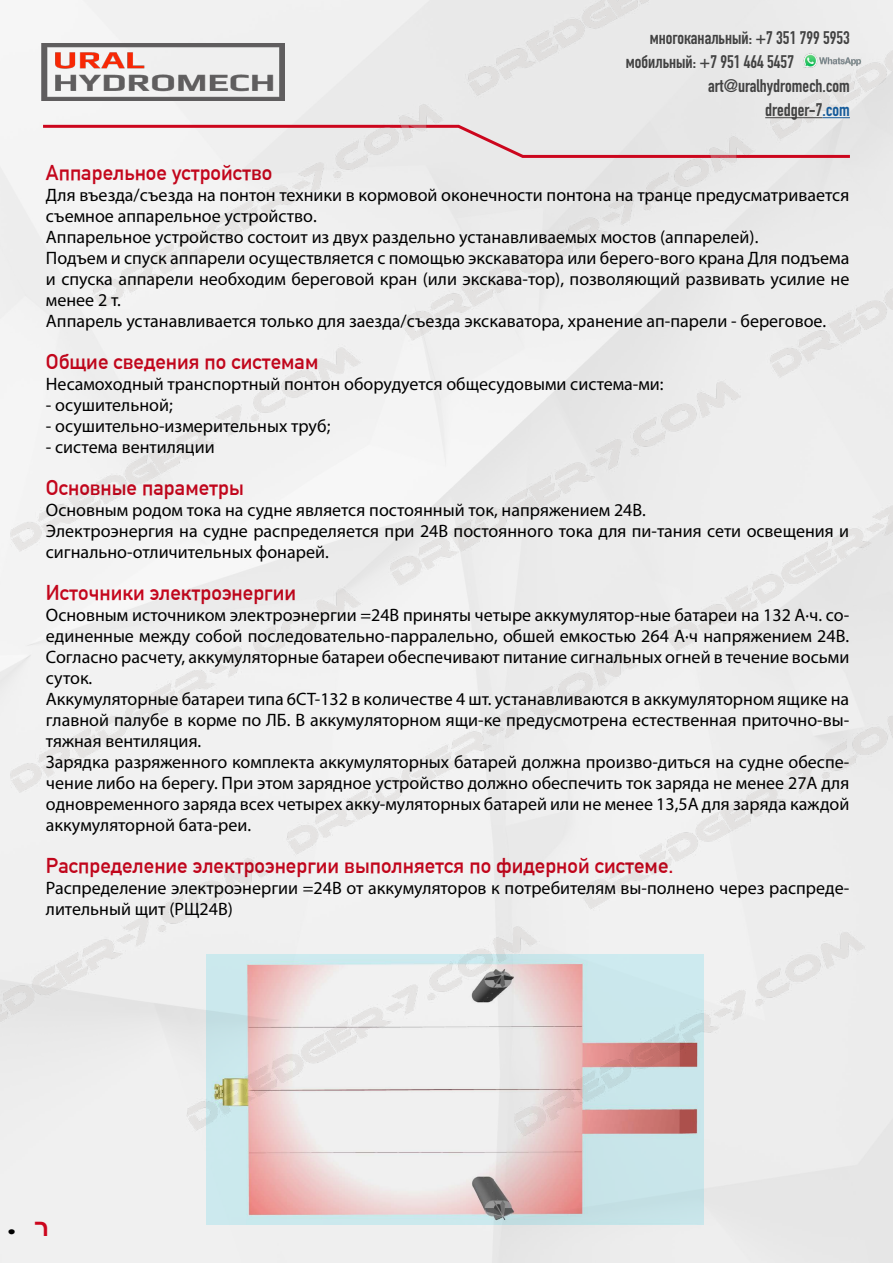
<style>
.page{position:relative;width:893px;height:1263px;background:#fff}
.page>*{position:absolute;margin:0;border:0;box-sizing:border-box;transform-origin:0 0}
.t1{font:700 21px "DIN Alternate";color:#cd071e}
.t2{font:18px/21px "Myriad Pro";color:#000}
.t3{font:700 18px "DIN Condensed";color:#424242}
.t4{font:18px "Nasa";color:#000}
.s1{color:#165b9a}
.s2{font-size:24px;color:#cd071e}
</style>
<div class="page">
<img style="left:0;top:0;width:893px;height:1263px">
<img style="left:41px;top:44px;width:244px;height:56px">
<img style="left:799px;top:53px;width:67px;height:17px">
<img style="left:0;top:158px;width:1px;height:1105px">
<img style="left:207px;top:954px;width:496px;height:270px">
<svg style="left:40px;top:117px;width:813px;height:42px"></svg>
<p class="t3" style="left:650px;top:25px;width:202px">многоканальный: +7 351 799 5953</p>
<p class="t3" style="left:626px;top:49px;width:170px">мобильный: +7 951 464 5457</p>
<p class="t3" style="left:708px;top:73px;width:143px">art@uralhydromech.com</p>
<p class="t3" style="left:765px;top:97px;width:86px">dredger-7<span class="s1">.com</span></p>
<p class="t1" style="left:46px;top:156px;width:228px">Аппарельное устройство</p>
<p class="t2" style="left:46px;top:184px;width:805px">Для въезда/съезда на понтон техники в кормовой оконечности понтона на транце предусматривается съемное аппарельное устройство.<br>Аппарельное устройство состоит из двух раздельно устанавливаемых мостов (аппарелей).<br>Подъем и спуск аппарели осуществляется с помощью экскаватора или берего-вого крана Для подъема и спуска аппарели необходим береговой кран (или экскава-тор), позволяющий развивать усилие не менее 2 т.<br>Аппарель устанавливается только для заезда/съезда экскаватора, хранение ап-парели - береговое.</p>
<p class="t1" style="left:46px;top:345px;width:274px">Общие сведения по системам</p>
<p class="t2" style="left:46px;top:373px;width:619px">Несамоходный транспортный понтон оборудуется общесудовыми система-ми:</p>
<p class="t2" style="left:46px;top:394px;width:128px">- осушительной;</p>
<p class="t2" style="left:46px;top:415px;width:286px">- осушительно-измерительных труб;</p>
<p class="t2" style="left:46px;top:436px;width:170px">- система вентиляции</p>
<p class="t1" style="left:46px;top:471px;width:199px">Основные параметры</p>
<p class="t2" style="left:46px;top:499px;width:805px">Основным родом тока на судне является постоянный ток, напряжением 24В.<br>Электроэнергия на судне распределяется при 24В постоянного тока для пи-тания сети освещения и сигнально-отличительных фонарей.</p>
<p class="t1" style="left:46px;top:576px;width:252px">Источники электроэнергии</p>
<p class="t2" style="left:46px;top:604px;width:805px">Основным источником электроэнергии =24В приняты четыре аккумулятор-ные батареи на 132 А·ч. со&shy;единенные между собой последовательно-парралельно, обшей емкостью 264 А·ч напряжением 24В.<br>Согласно расчету, аккумуляторные батареи обеспечивают питание сигнальных огней в течение восьми суток.<br>Аккумуляторные батареи типа 6СТ-132 в количестве 4 шт. устанавливаются в аккумуляторном ящике на главной палубе в корме по ЛБ. В аккумуляторном ящи-ке предусмотрена естественная приточно-вы&shy;тяжная вентиляция.<br>Зарядка разряженного комплекта аккумуляторных батарей должна произво-диться на судне обеспе&shy;чение либо на берегу. При этом зарядное устройство должно обеспечить ток заряда не менее 27А для одновременного заряда всех четырех акку-муляторных батарей или не менее 13,5А для заряда каждой аккумуляторной бата-реи.</p>
<p class="t1" style="left:46px;top:849px;width:629px">Распределение электроэнергии выполняется по фидерной системе.</p>
<p class="t2" style="left:46px;top:877px;width:805px">Распределение электроэнергии =24В от аккумуляторов к потребителям вы-полнено через распреде&shy;лительный щит (РЩ24В)</p>
<p class="t4" style="left:7px;top:1223px;width:42px">• <span class="s2">7</span></p>
</div>
